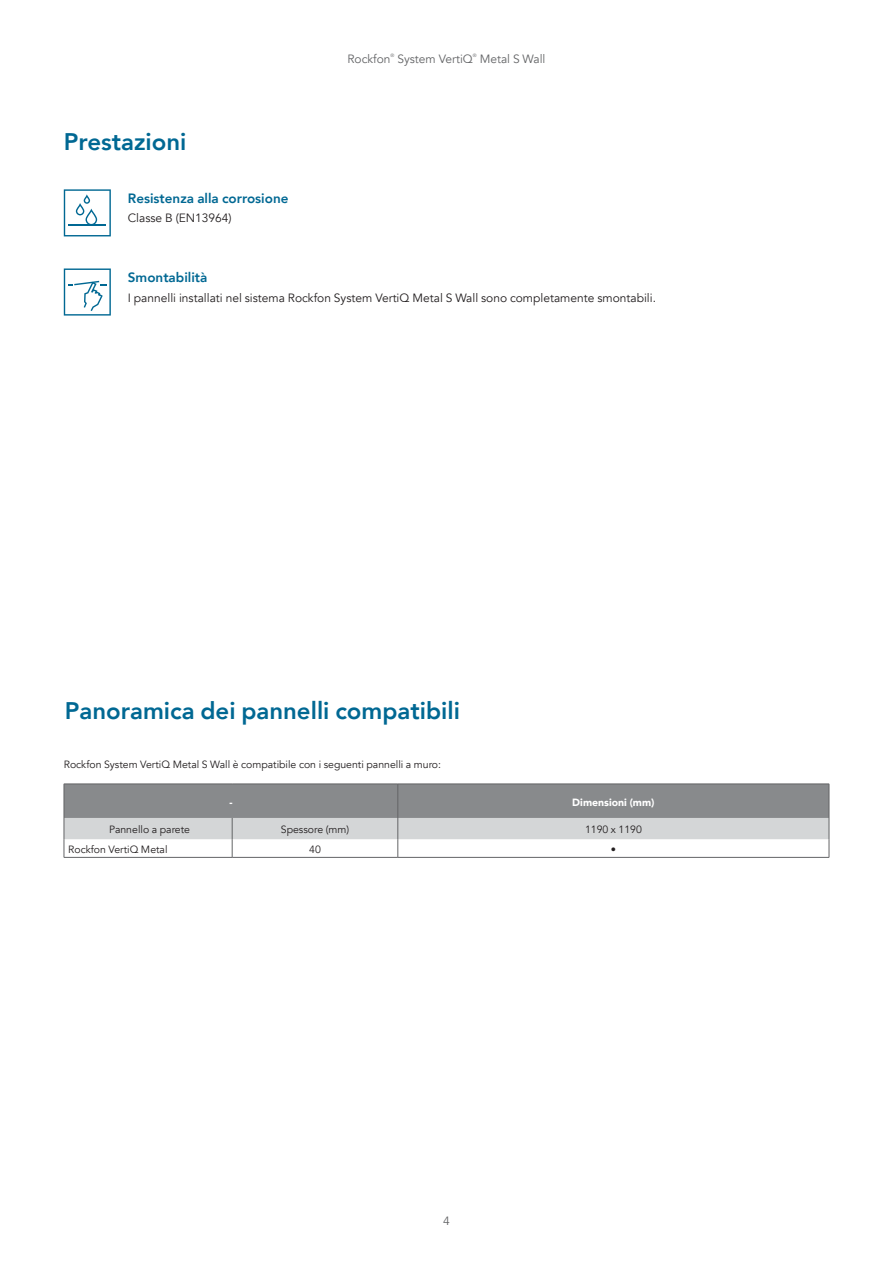
<style>
.page{position:relative;width:893px;height:1263px;background:#fff}
.page>*{position:absolute;margin:0;border:0;box-sizing:border-box;transform-origin:0 0}
.t1{font:800 24px "Avenir";color:#006893}
.t2{font:800 13.5px "Avenir";color:#006893}
.t3{font:12px "Avenir";color:#231f20}
.t4{font:12px "Avenir";color:#636466}
.t5{font:10.5px "Avenir";color:#231f20}
.t6{font:900 10.5px "Avenir";color:#fff}
.t7{font:4.8px "Avenir";color:#636466}
</style>
<div class="page">
<hr style="left:64px;top:857px;width:168px;height:1px;background:#636466">
<hr style="left:232px;top:857px;width:166px;height:1px;background:#636466">
<hr style="left:398px;top:857px;width:431px;height:1px;background:#636466">
<svg style="left:64px;top:784px;width:766px;height:73px"></svg>
<svg style="left:64px;top:189px;width:47px;height:47px"></svg>
<svg style="left:64px;top:268px;width:47px;height:48px"></svg>
<h1 class="t1" style="left:64px;top:123px;width:124px">Prestazioni</h1>
<p class="t2" style="left:128px;top:188px;width:162px">Resistenza alla corrosione</p>
<p class="t3" style="left:128px;top:211px;width:105px">Classe B (EN13964)</p>
<p class="t4" style="left:347px;top:52px;width:45px">Rockfon</p>
<p class="t7" style="left:391px;top:53px;width:5px">®</p>
<p class="t4" style="left:397px;top:52px;width:77px">System VertiQ</p>
<p class="t7" style="left:473px;top:53px;width:5px">®</p>
<p class="t4" style="left:480px;top:52px;width:67px">Metal S Wall</p>
<p class="t2" style="left:128px;top:267px;width:81px">Smontabilità</p>
<p class="t3" style="left:128px;top:290px;width:530px">I pannelli installati nel sistema Rockfon System VertiQ Metal S Wall sono completamente smontabili.</p>
<h1 class="t1" style="left:65px;top:692px;width:396px">Panoramica dei pannelli compatibili</h1>
<p class="t5" style="left:64px;top:758px;width:379px">Rockfon System VertiQ Metal S Wall è compatibile con i seguenti pannelli a muro:</p>
<p class="t6" style="left:229px;top:793px;width:5px">-</p>
<p class="t6" style="left:572px;top:793px;width:84px">Dimensioni (mm)</p>
<p class="t5" style="left:109px;top:823px;width:83px">Pannello a parete</p>
<p class="t5" style="left:281px;top:823px;width:70px">Spessore (mm)</p>
<p class="t5" style="left:585px;top:823px;width:58px">1190 x 1190</p>
<p class="t5" style="left:68px;top:843px;width:101px">Rockfon VertiQ Metal</p>
<p class="t5" style="left:309px;top:843px;width:13px">40</p>
<p class="t5" style="left:611px;top:843px;width:7px">•</p>
<p class="t4" style="left:443px;top:1213px;width:8px">4</p>
</div>
